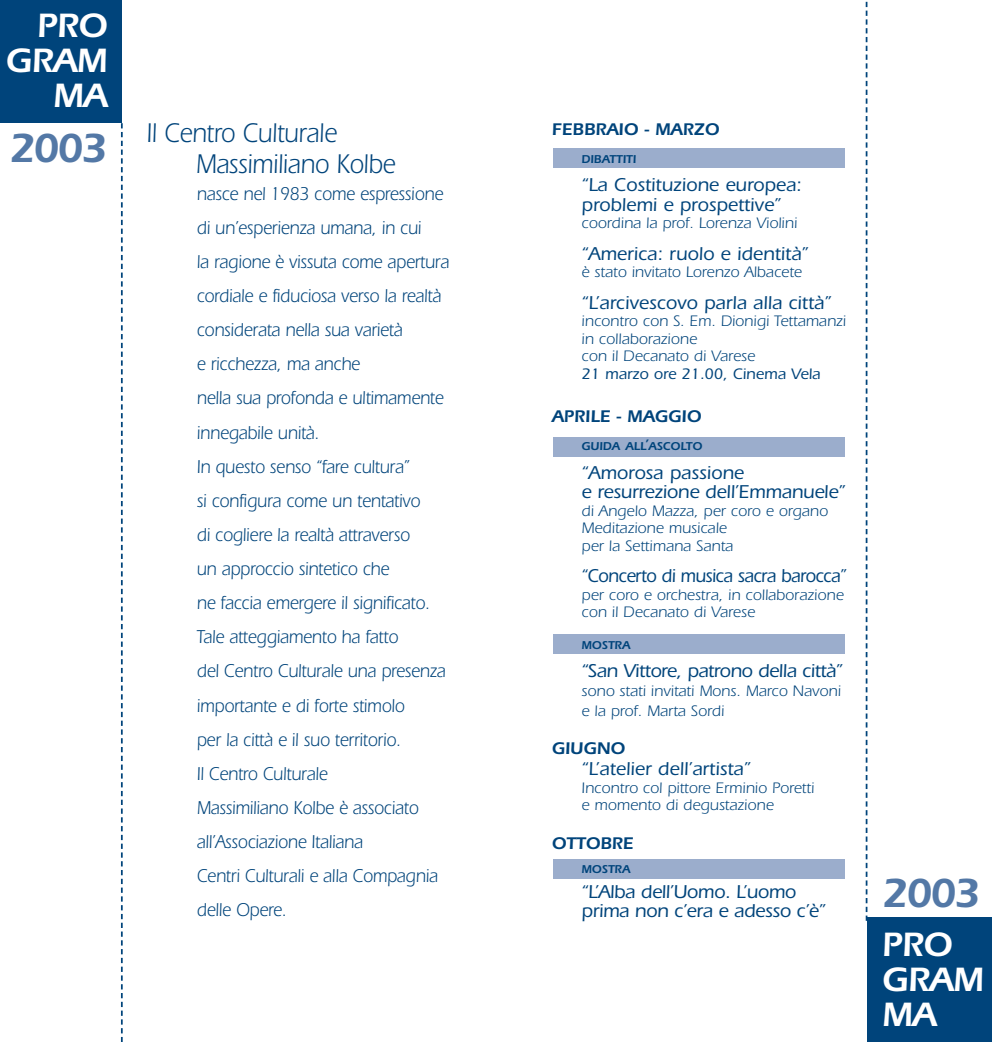
<style>
.page{position:relative;width:993px;height:1042px;background:#fff}
.page>*{position:absolute;margin:0;border:0;box-sizing:border-box;transform-origin:0 0}
.t1{font:600 42px "Itc Eras";letter-spacing:-.065em;color:#5378a6}
.t2{font:600 35px/35px "Itc Eras";letter-spacing:-.02em;color:#fff;text-align:right}
.t3{font:28px/31.2px "Itc Eras";letter-spacing:-.01em;color:#00447b;scale:.9 1}
.t4{font:19.25px/34.1px "Itc Eras";letter-spacing:-.01em;color:#00447b;scale:.9 1}
.t5{font:500 19.25px/19.2px "Itc Eras";letter-spacing:-.01em;color:#00447b}
.t6{font:500 19.25px "Itc Eras";letter-spacing:-.03em;color:#00447b;scale:.93 1}
.t7{font:600 17.5px "Itc Eras";color:#00447b}
.t8{font:15.75px/17.5px "Itc Eras";color:#00447b}
.t9{font:500 15.75px "Itc Eras";color:#00447b}
.t10{font:600 11.9px "Itc Eras";color:#00447b}
.s1{font-size:15.75px}
</style>
<div class="page">
<div style="left:552px;top:148px;width:292px;height:20px;background:#9badcc"></div>
<div style="left:552px;top:437px;width:292px;height:19px;background:#9badcc"></div>
<div style="left:552px;top:634px;width:292px;height:20px;background:#9badcc"></div>
<div style="left:552px;top:859px;width:292px;height:20px;background:#9badcc"></div>
<div style="left:0;top:1px;width:122px;height:122px;background:#00447b"></div>
<div style="left:866px;top:917px;width:124px;height:124px;background:#00447b"></div>
<svg style="left:121px;top:123px;width:2px;height:919px"></svg>
<svg style="left:865px;top:1px;width:2px;height:920px"></svg>
<h2 class="t2" style="left:6px;top:12px;width:103px">PRO<br>GRAM<br>MA</h2>
<h1 class="t1" style="left:9px;top:134px;width:100px">2003</h1>
<h3 class="t3" style="left:196px;top:120px;width:223px;text-indent:-49px">Il Centro Culturale<br>Massimiliano Kolbe</h3>
<p class="t4" style="left:197px;top:178px;width:282px">nasce nel 1983 come espressione di un’esperienza umana, in cui<br>la ragione è vissuta come apertura cordiale e fiduciosa verso la realtà considerata nella sua varietà<br>e ricchezza, ma anche<br>nella sua profonda e ultimamente innegabile unità.<br>In questo senso “fare cultura”<br>si configura come un tentativo<br>di cogliere la realtà attraverso<br>un approccio sintetico che<br>ne faccia emergere il significato.<br>Tale atteggiamento ha fatto<br>del Centro Culturale una presenza importante e di forte stimolo<br>per la città e il suo territorio.<br>Il Centro Culturale<br>Massimiliano Kolbe è associato all’Associazione Italiana<br>Centri Culturali e alla Compagnia delle Opere.</p>
<p class="t7" style="left:551px;top:123px;width:169px">FEBBRAIO - MARZO</p>
<p class="t10" style="left:581px;top:155px;width:56px">DIBATTITI</p>
<p class="t5" style="left:581px;top:177px;width:222px">“La Costituzione europea: problemi e prospettive”</p>
<p class="t8" style="left:581px;top:216px;width:217px">coordina la prof. Lorenza Violini</p>
<p class="t5" style="left:581px;top:246px;width:228px">“America: ruolo e identità”</p>
<p class="t8" style="left:581px;top:265px;width:222px">è stato invitato Lorenzo Albacete</p>
<p class="t5" style="left:581px;top:295px;width:251px">“L’arcivescovo parla alla città”</p>
<p class="t8" style="left:581px;top:314px;width:266px">incontro con S. Em. Dionigi Tettamanzi in collaborazione<br>con il Decanato di Varese</p>
<p class="t9" style="left:581px;top:368px;width:240px">21 marzo ore 21.00, Cinema Vela</p>
<p class="t7" style="left:551px;top:411px;width:151px">APRILE - MAGGIO</p>
<p class="t10" style="left:581px;top:442px;width:122px">GUIDA ALL<span class="s1">’</span>ASCOLTO</p>
<p class="t5" style="left:581px;top:465px;width:265px">“Amorosa passione<br>e resurrezione dell’Emmanuele”</p>
<p class="t8" style="left:581px;top:503px;width:248px">di Angelo Mazza, per coro e organo<br>Meditazione musicale<br>per la Settimana Santa</p>
<p class="t6" style="left:581px;top:569px;width:286px">“Concerto di musica sacra barocca”</p>
<p class="t8" style="left:581px;top:587px;width:263px">per coro e orchestra, in collaborazione con il Decanato di Varese</p>
<p class="t10" style="left:581px;top:641px;width:50px">MOSTRA</p>
<p class="t5" style="left:581px;top:663px;width:262px">“San Vittore, patrono della città”</p>
<p class="t8" style="left:581px;top:683px;width:261px;line-height:19.2px">sono stati invitati Mons. Marco Navoni e la prof. Marta Sordi</p>
<p class="t7" style="left:551px;top:742px;width:75px">GIUGNO</p>
<p class="t5" style="left:581px;top:761px;width:170px">“L’atelier dell’artista”</p>
<p class="t8" style="left:581px;top:780px;width:234px">Incontro col pittore Erminio Poretti e momento di degustazione</p>
<p class="t7" style="left:551px;top:837px;width:83px">OTTOBRE</p>
<p class="t10" style="left:581px;top:865px;width:50px">MOSTRA</p>
<p class="t5" style="left:581px;top:884px;width:245px">“L’Alba dell’Uomo. L’uomo prima non c’era e adesso c’è”</p>
<h1 class="t1" style="left:881px;top:878px;width:100px">2003</h1>
<h2 class="t2" style="left:881px;top:930px;width:103px;text-align:left">PRO<br>GRAM<br>MA</h2>
</div>
